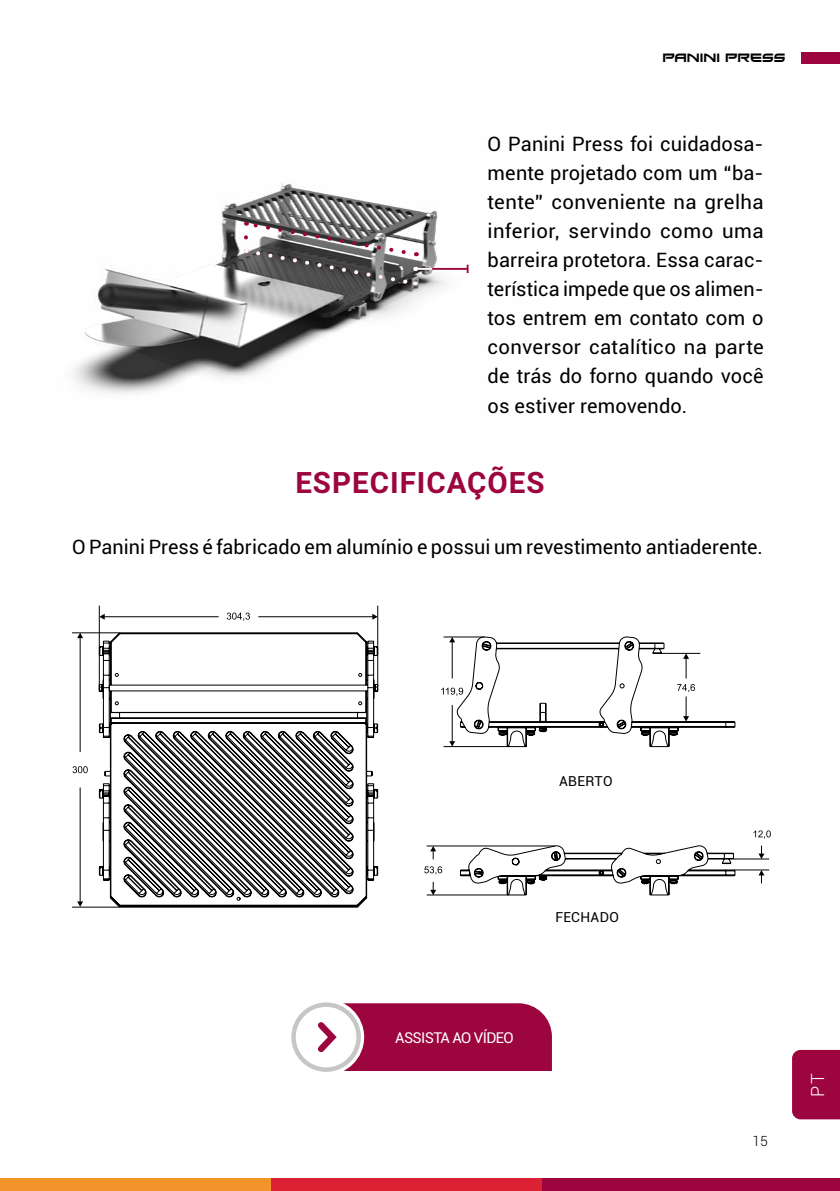
<style>
.page{position:relative;width:840px;height:1191px;background:#fff}
.page>*{position:absolute;margin:0;border:0;box-sizing:border-box;transform-origin:0 0}
.t1{font:700 29.4px "Roboto";letter-spacing:.035em;color:#9c053d}
.t2{font:20px/29px "Roboto";letter-spacing:.005em;color:#000;text-align:justify}
.t3{font:300 18px "Roboto";color:#fff}
.t4{font:15px "Roboto";letter-spacing:-.04em;color:#fff}
.t5{font:300 14px "Roboto";color:#000}
.t6{font:13.8px "Roboto";letter-spacing:.025em;color:#000}
.t7{font:12px "Xirod";color:#000}
</style>
<div class="page">
<div style="left:0;top:1178px;width:271px;height:13px;background:#f29429"></div>
<div style="left:271px;top:1178px;width:271px;height:13px;background:#db2133"></div>
<div style="left:542px;top:1178px;width:297px;height:13px;background:#9c053d"></div>
<div style="left:800px;top:52px;width:39px;height:12px;background:#9c053d"></div>
<div style="left:792px;top:1050px;width:47px;height:69px;background:#9c053d"></div>
<img style="left:73px;top:183px;width:396px;height:211px">
<hr style="left:416px;top:268px;width:51px;height:2px;background:#9c053d">
<svg style="left:466px;top:265px;width:2px;height:8px"></svg>
<svg style="left:244px;top:220px;width:188px;height:67px;background:#7e7b7c"></svg>
<svg style="left:99px;top:632px;width:279px;height:275px"></svg>
<hr style="left:72px;top:906px;width:47px;height:1px;background:#020203">
<hr style="left:72px;top:632px;width:47px;height:1px;background:#020203">
<svg style="left:72px;top:766px;width:16px;height:7px"></svg>
<hr style="left:99px;top:605px;width:1px;height:85px;background:#020203">
<hr style="left:377px;top:605px;width:1px;height:81px;background:#020203">
<svg style="left:227px;top:612px;width:23px;height:9px"></svg>
<hr style="left:104px;top:616px;width:114px;height:1px;background:#000">
<svg style="left:99px;top:614px;width:6px;height:5px"></svg>
<hr style="left:258px;top:616px;width:114px;height:1px;background:#000">
<svg style="left:372px;top:614px;width:5px;height:5px"></svg>
<hr style="left:80px;top:637px;width:1px;height:115px;background:#000">
<svg style="left:77px;top:632px;width:6px;height:6px"></svg>
<hr style="left:80px;top:787px;width:1px;height:115px;background:#000">
<svg style="left:77px;top:901px;width:6px;height:5px"></svg>
<svg style="left:456px;top:636px;width:278px;height:259px"></svg>
<hr style="left:732px;top:858px;width:36px;height:1px;background:#020203">
<hr style="left:733px;top:869px;width:35px;height:1px;background:#020203">
<hr style="left:426px;top:894px;width:82px;height:1px;background:#020203">
<hr style="left:426px;top:845px;width:129px;height:1px;background:#020203">
<svg style="left:424px;top:866px;width:18px;height:8px"></svg>
<hr style="left:660px;top:653px;width:40px;height:1px;background:#020203">
<hr style="left:684px;top:721px;width:49px;height:1px;background:#020203">
<hr style="left:443px;top:636px;width:41px;height:1px;background:#020203">
<hr style="left:443px;top:746px;width:65px;height:1px;background:#020203">
<svg style="left:441px;top:687px;width:22px;height:9px"></svg>
<svg style="left:753px;top:830px;width:17px;height:8px"></svg>
<svg style="left:430px;top:882px;width:6px;height:13px"></svg>
<svg style="left:430px;top:846px;width:6px;height:13px"></svg>
<svg style="left:758px;top:870px;width:6px;height:13px"></svg>
<svg style="left:758px;top:845px;width:6px;height:14px"></svg>
<hr style="left:451px;top:642px;width:1px;height:36px;background:#000">
<svg style="left:449px;top:637px;width:6px;height:5px"></svg>
<hr style="left:451px;top:705px;width:1px;height:36px;background:#000">
<svg style="left:449px;top:741px;width:6px;height:5px"></svg>
<svg style="left:676px;top:684px;width:18px;height:37px"></svg>
<svg style="left:682px;top:653px;width:6px;height:25px"></svg>
<svg style="left:288px;top:999px;width:76px;height:76px"></svg>
<div style="left:291px;top:1002px;width:69px;height:69px;border:4px solid #c6c6c6;border-radius:50%"></div>
<svg style="left:312px;top:1003px;width:239px;height:68px"></svg>
<p class="t7" style="left:662px;top:51px;width:124px">PANINI PRESS</p>
<p class="t2" style="left:487px;top:129px;width:277px">O Panini Press foi cuidadosa&shy;mente projetado com um “ba&shy;tente” conveniente na grelha inferior, servindo como uma barreira protetora. Essa carac&shy;terística impede que os alimen&shy;tos entrem em contato com o conversor catalítico na parte de trás do forno quando você os estiver removendo.</p>
<h1 class="t1" style="left:295px;top:462px;width:250px">ESPECIFICAÇÕES</h1>
<p class="t2" style="left:72px;top:532px;width:691px">O Panini Press é fabricado em alumínio e possui um revestimento antiaderente.</p>
<p class="t6" style="left:558px;top:771px;width:55px">ABERTO</p>
<p class="t4" style="left:395px;top:1026px;width:120px">ASSISTA AO VÍDEO</p>
<p class="t6" style="left:555px;top:907px;width:65px">FECHADO</p>
<p class="t5" style="left:752px;top:1131px;width:17px">15</p>
<p class="t3" style="left:804px;top:1096px;width:25px;rotate:-90deg">PT</p>
</div>
